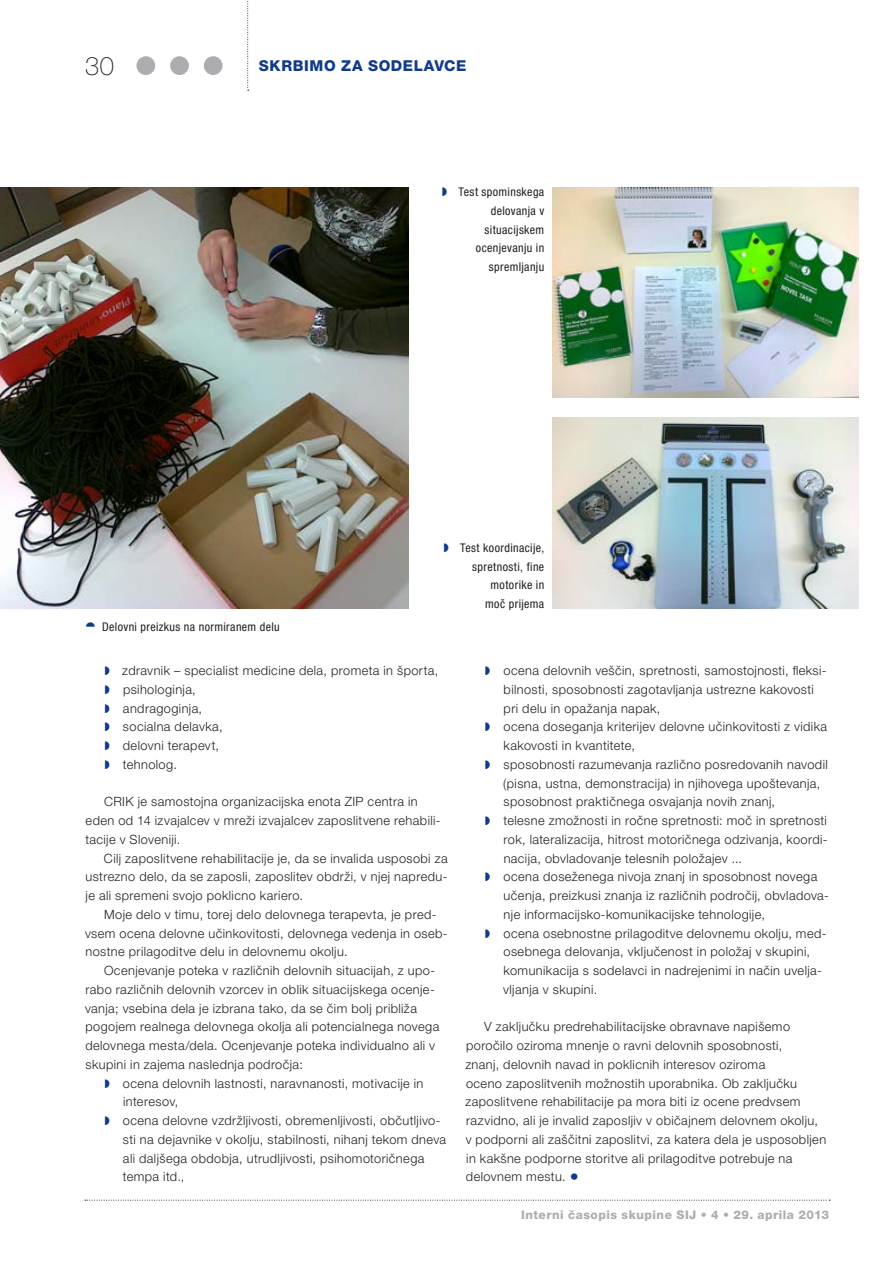
<style>
.page{position:relative;width:893px;height:1263px;background:#fff}
.page>*{position:absolute;margin:0;border:0;box-sizing:border-box;transform-origin:0 0}
.t1{font:100 25.5px "Helvetica Neue LT Pro";color:#231f20}
.t2{font:800 15px "Helvetica Neue LT Pro";letter-spacing:.045em;color:#103b8a}
.t3{font:300 12.75px/18.8px "Helvetica Neue LT Pro";letter-spacing:.03em;color:#231f20}
.t4{font:condensed 12px/18.8px "Helvetica Neue LT Pro";letter-spacing:.03em;color:#231f20;text-align:right}
.t5{font:800 12px "Helvetica Neue LT Pro";letter-spacing:.04em;color:#acadb1}
.s1{font-weight:700;font-size:18px;color:#103b8a}
</style>
<div class="page">
<svg style="left:85px;top:1200px;width:745px;height:1px"></svg>
<div style="left:136px;top:56px;width:19px;height:19px;background:#acadb1;border-radius:50%"></div>
<div style="left:170px;top:56px;width:19px;height:19px;background:#acadb1;border-radius:50%"></div>
<div style="left:204px;top:56px;width:19px;height:19px;background:#acadb1;border-radius:50%"></div>
<svg style="left:247px;top:1px;width:2px;height:90px"></svg>
<img style="left:0;top:187px;width:408px;height:421px">
<img style="left:553px;top:187px;width:305px;height:211px">
<img style="left:553px;top:418px;width:305px;height:190px">
<h1 class="t1" style="left:85px;top:51px;width:30px">30</h1>
<p class="t2" style="left:259px;top:57px;width:207px">skrbi mo za sodelavce</p>
<p class="t4" style="left:459px;top:182px;width:87px">Test spominskega delovanja v situacijskem ocenjevanju in spremljanju</p>
<p class="t4" style="left:102px;top:617px;width:179px">Delovni preizkus na normiranem delu</p>
<p class="t4" style="left:460px;top:538px;width:86px">Test koordinacije, spretnosti, fine motorike in<br>moč prijema</p>
<p class="t3" style="left:122px;top:661px;width:318px">zdravnik – specialist medicine dela, prometa in športa, psihologinja,<br>andragoginja,<br>socialna delavka,<br>delovni terapevt,<br>tehnolog.</p>
<p class="t3" style="left:104px;top:792px;width:248px">CRIK je samostojna organizacijska enota ZIP</p>
<p class="t3" style="left:85px;top:792px;width:357px;text-indent:282px">centra in eden od 14 izvajalcev v mreži izvajalcev zaposlitvene rehabili&shy;tacije v Sloveniji.</p>
<p class="t3" style="left:86px;top:848px;width:364px;text-align:justify;text-indent:18px">Cilj zaposlitvene rehabilitacije je, da se invalida usposobi za ustrezno delo, da se zaposli, zaposlitev obdrži, v njej napredu&shy;je ali spremeni svojo poklicno kariero.</p>
<p class="t3" style="left:85px;top:905px;width:364px;text-indent:19px">Moje delo v timu, torej delo delovnega terapevta, je pred&shy;vsem ocena delovne učinkovitosti, delovnega vedenja in oseb&shy;nostne prilagoditve delu in delovnemu okolju.</p>
<p class="t3" style="left:85px;top:961px;width:356px;text-indent:19px">Ocenjevanje poteka v različnih delovnih situacijah, z upo&shy;rabo različnih delovnih vzorcev in oblik situacijskega ocenje&shy;vanja; vsebina dela je izbrana tako, da se čim bolj približa pogojem realnega delovnega okolja ali potencialnega novega delovnega mesta/dela. Ocenjevanje poteka individualno ali v skupini in zajema naslednja področja:</p>
<p class="t3" style="left:123px;top:1073px;width:325px">ocena delovnih lastnosti, naravnanosti, motivacije in interesov,<br>ocena delovne vzdržljivosti, obremenljivosti, občutljivo&shy;sti na dejavnike v okolju, stabilnosti, nihanj tekom dneva ali daljšega obdobja, utrudljivosti, psihomotoričnega tempa itd.,</p>
<p class="t3" style="left:503px;top:661px;width:327px">ocena delovnih veščin, spretnosti, samostojnosti, fleksi&shy;bilnosti, sposobnosti zagotavljanja ustrezne kakovosti pri delu in opažanja napak,<br>ocena doseganja kriterijev delovne učinkovitosti z vidika kakovosti in kvantitete,<br>sposobnosti razumevanja različno posredovanih navodil (pisna, ustna, demonstracija) in njihovega upoštevanja, sposobnost praktičnega osvajanja novih znanj,<br>telesne zmožnosti in ročne spretnosti: moč in spretnosti rok, lateralizacija, hitrost motoričnega odzivanja, koordi&shy;nacija, obvladovanje telesnih položajev ...<br>ocena doseženega nivoja znanj in sposobnost novega učenja, preizkusi znanja iz različnih področij, obvladova&shy;nje informacijsko-komunikacijske tehnologije,<br>ocena osebnostne prilagoditve delovnemu okolju, med&shy;osebnega delovanja, vključenost in položaj v skupini, komunikacija s sodelavci in nadrejenimi in način uvelja&shy;vljanja v skupini.</p>
<p class="t3" style="left:465px;top:1017px;width:362px;text-indent:19px">V zaključku predrehabilitacijske obravnave napišemo poročilo oziroma mnenje o ravni delovnih sposobnosti,<br>znanj, delovnih navad in poklicnih interesov oziroma<br>oceno zaposlitvenih možnostih uporabnika. Ob zaključku zaposlitvene rehabilitacije pa mora biti iz ocene predvsem razvidno, ali je invalid zaposljiv v običajnem delovnem okolju, v podporni ali zaščitni zaposlitvi, za katera dela je usposobljen in kakšne podporne storitve ali prilagoditve potrebuje na delovnem mestu. <span class="s1">•</span></p>
<p class="t5" style="left:521px;top:1207px;width:309px">Interni časopis skupine SIJ • 4 • 29. aprila 2013</p>
</div>
